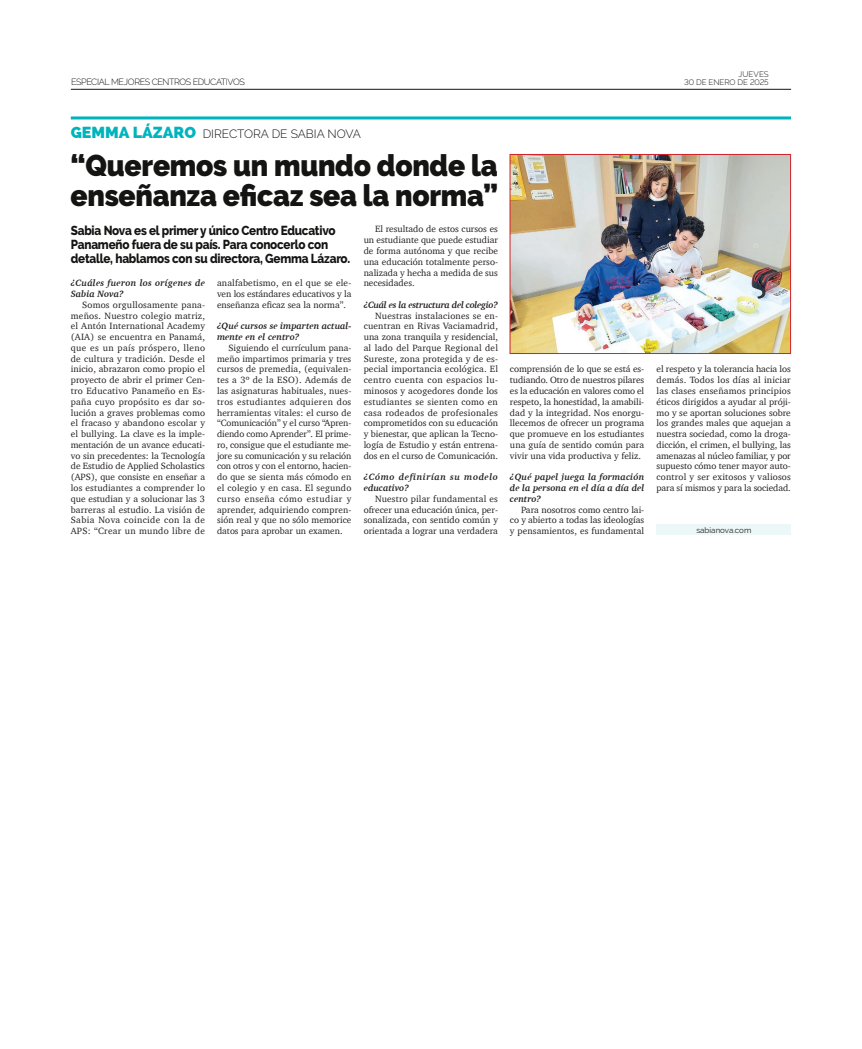
<style>
.page{position:relative;width:862px;height:1049px;background:#fff}
.page>*{position:absolute;margin:0;border:0;box-sizing:border-box;transform-origin:0 0}
.t1{font:900 30px/30px "Raleway";letter-spacing:-.01em;color:#141413;scale:.94 1}
.t2{font:800 13px/14px "Raleway";letter-spacing:-.02em;color:#141413;scale:.9 1}
.t3{font:300 12px "Raleway";color:#141413}
.t4{font:9.3px/10.8px "Charter";color:#231f20;text-align:justify}
.t5{font:italic 700 9.3px/10.8px "Charter";color:#231f20}
.t6{font:italic 700 9.3px/10.8px "Charter";letter-spacing:.025em;color:#231f20}
.t7{font:italic 700 9.3px/10.8px "Charter";letter-spacing:.06em;color:#231f20}
.t8{font:italic 700 9.3px "Charter";letter-spacing:-.025em;color:#231f20}
.t9{font:300 9px "Raleway";letter-spacing:-.045em;color:#141413}
.t10{font:300 8px/8px "Raleway";color:#141413;text-align:right}
.t11{font:8px "Raleway";color:#231f20}
.s1{font-weight:800;font-size:16px;color:#00b4bd}
</style>
<div class="page">
<hr style="left:71px;top:89px;width:720px;height:1px;background:#141413">
<img style="left:512px;top:156px;width:276px;height:196px">
<div style="left:510px;top:154px;width:280px;height:200px;border:1px solid #d1232a"></div>
<div style="left:656px;top:524px;width:135px;height:11px;background:#ecf7f8"></div>
<hr style="left:71px;top:116px;width:720px;height:3px;background:#00b4bd">
<p class="t9" style="left:71px;top:77px;width:175px">ESPECIAL MEJORES CENTROS EDUCATIVOS</p>
<p class="t10" style="left:684px;top:71px;width:86px">JUEVES<br>30 DE ENERO DE 2025</p>
<p class="t3" style="left:71px;top:127px;width:292px"><span class="s1">GEMMA LÁZARO</span> DIRECTORA DE SABIA NOVA</p>
<h1 class="t1" style="left:71px;top:151px;width:456px">“Queremos un mundo donde la enseñanza eficaz sea la norma”</h1>
<h2 class="t2" style="left:71px;top:224px;width:312px">Sabia Nova es el primer y único Centro Educativo<br>Panameño fuera de su país. Para conocerlo con detalle, hablamos con su directora, Gemma Lázaro.</h2>
<p class="t4" style="left:364px;top:224px;width:136px;text-indent:11px">El resultado de estos cursos es un estudiante que puede estudiar de forma autónoma y que recibe una educación totalmente perso&shy;nalizada y hecha a medida de sus necesidades.</p>
<p class="t8" style="left:364px;top:297px;width:136px">¿Cuál es la estructura del colegio?</p>
<p class="t4" style="left:364px;top:310px;width:136px;text-indent:11px">Nuestras instalaciones se en&shy;cuentran en Rivas Vaciamadrid, una zona tranquila y residencial, al lado del Parque Regional del Sureste, zona protegida y de es&shy;pecial importancia ecológica. El centro cuenta con espacios lu&shy;minosos y acogedores donde los estudiantes se sienten como en casa rodeados de profesionales comprometidos con su educación y bienestar, que aplican la Tecno&shy;logía de Estudio y están entrena&shy;dos en el curso de Comunicación.</p>
<p class="t7" style="left:364px;top:471px;width:136px">¿Cómo definirían su modelo educativo?</p>
<p class="t4" style="left:364px;top:493px;width:136px;text-indent:11px">Nuestro pilar fundamental es ofrecer una educación única, per&shy;sonalizada, con sentido común y orientada a lograr una verdadera</p>
<p class="t4" style="left:217px;top:278px;width:136px">analfabetismo, en el que se ele&shy;ven los estándares educativos y la enseñanza eficaz sea la norma”.</p>
<p class="t5" style="left:217px;top:321px;width:136px">¿Qué cursos se imparten actual&shy;mente en el centro?</p>
<p class="t4" style="left:217px;top:342px;width:136px;text-indent:11px">Siguiendo el currículum pana&shy;meño impartimos primaria y tres cursos de premedia, (equivalen&shy;tes a 3º de la ESO). Además de las asignaturas habituales, nues&shy;tros estudiantes adquieren dos herramientas vitales: el curso de “Comunicación” y el curso “Apren&shy;diendo como Aprender”. El prime&shy;ro, consigue que el estudiante me&shy;jore su comunicación y su relación con otros y con el entorno, hacien&shy;do que se sienta más cómodo en el colegio y en casa. El segundo curso enseña cómo estudiar y aprender, adquiriendo compren&shy;sión real y que no sólo memorice datos para aprobar un examen.</p>
<p class="t6" style="left:71px;top:278px;width:136px">¿Cuáles fueron los orígenes de<br>Sabia Nova?</p>
<p class="t4" style="left:71px;top:299px;width:136px;text-indent:11px">Somos orgullosamente pana&shy;meños. Nuestro colegio matriz, el Antón International Academy (AIA) se encuentra en Panamá, que es un país próspero, lleno de cultura y tradición. Desde el inicio, abrazaron como propio el proyecto de abrir el primer Cen&shy;tro Educativo Panameño en Es&shy;paña cuyo propósito es dar so&shy;lución a graves problemas como el fracaso y abandono escolar y el bullying. La clave es la imple&shy;mentación de un avance educati&shy;vo sin precedentes: la Tecnología de Estudio de Applied Scholastics (APS), que consiste en enseñar a los estudiantes a comprender lo que estudian y a solucionar las 3 barreras al estudio. La visión de Sabia Nova coincide con la de APS: “Crear un mundo libre de</p>
<p class="t4" style="left:510px;top:364px;width:136px">comprensión de lo que se está es&shy;tudiando. Otro de nuestros pilares es la educación en valores como el respeto, la honestidad, la amabili&shy;dad y la integridad. Nos enorgu&shy;llecemos de ofrecer un programa que promueve en los estudiantes una guía de sentido común para vivir una vida productiva y feliz.</p>
<p class="t5" style="left:510px;top:471px;width:136px;text-align:justify">¿Qué papel juega la formación de la persona en el día a día del centro?</p>
<p class="t4" style="left:510px;top:504px;width:136px;text-indent:11px">Para nosotros como centro lai&shy;co y abierto a todas las ideologías y pensamientos, es fundamental</p>
<p class="t4" style="left:656px;top:364px;width:136px">el respeto y la tolerancia hacia los demás. Todos los días al iniciar las clases enseñamos principios éticos dirigidos a ayudar al próji&shy;mo y se aportan soluciones sobre los grandes males que aquejan a nuestra sociedad, como la droga&shy;dicción, el crimen, el bullying, las amenazas al núcleo familiar, y por supuesto cómo tener mayor auto&shy;control y ser exitosos y valiosos para sí mismos y para la sociedad.</p>
<p class="t11" style="left:696px;top:525px;width:57px">sabianova.com</p>
</div>
